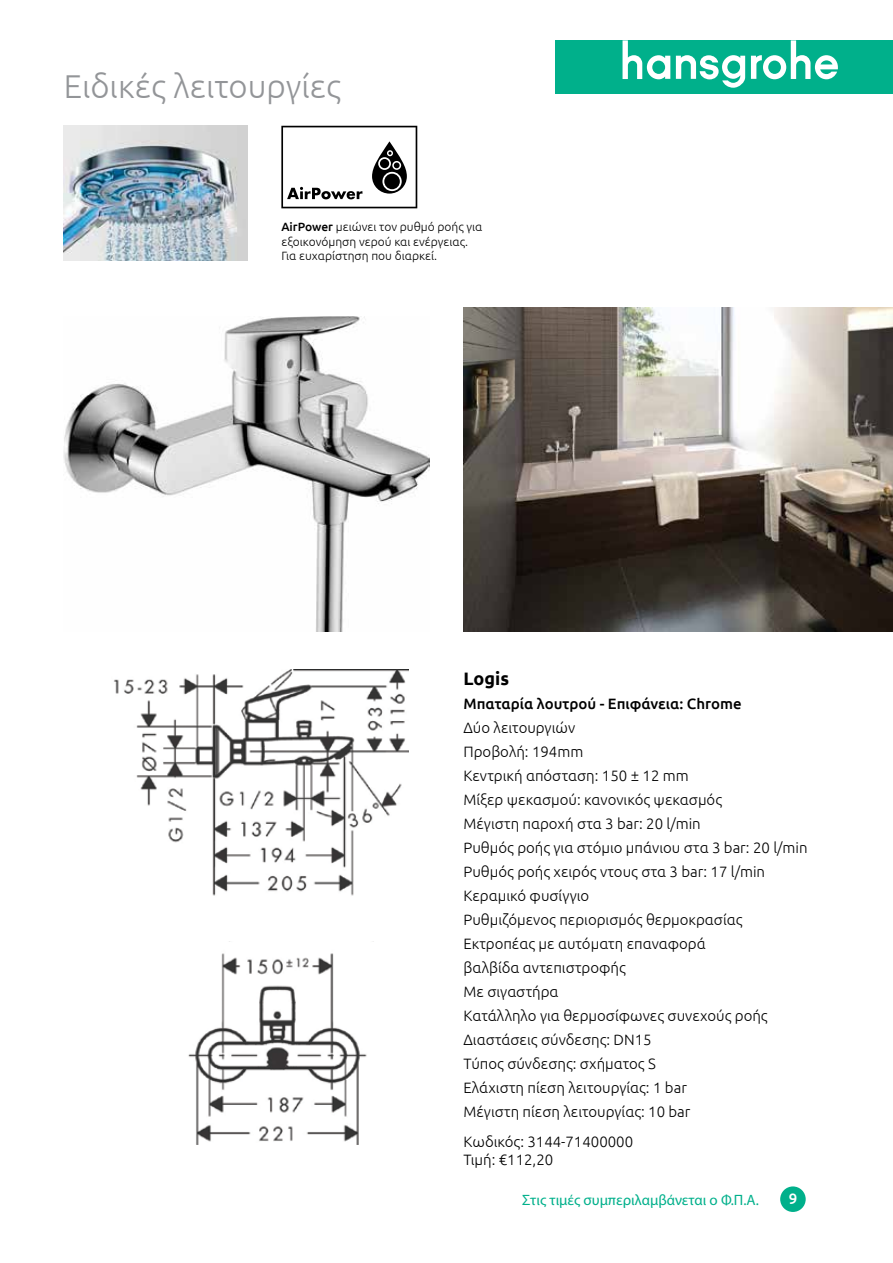
<style>
.page{position:relative;width:893px;height:1263px;background:#fff}
.page>*{position:absolute;margin:0;border:0;box-sizing:border-box;transform-origin:0 0}
.t1{font:300 33px "Ubuntu";color:#939598}
.t2{font:700 18px "Ubuntu";color:#000}
.t3{font:300 15px/24px "Ubuntu";color:#000}
.t4{font:15px "Myriad Pro";color:#00b08b}
.t5{font:500 15px "Ubuntu";color:#000}
.t6{font:500 15px "Ubuntu";color:#fff}
.t7{font:300 12px/14.4px "Ubuntu";color:#000}
.s1{font-weight:500}
</style>
<div class="page">
<div style="left:780px;top:1186px;width:26px;height:26px;background:#00b08b;border-radius:50%"></div>
<img style="left:64px;top:316px;width:365px;height:315px">
<img style="left:463px;top:308px;width:430px;height:323px">
<img style="left:114px;top:669px;width:294px;height:227px">
<img style="left:188px;top:941px;width:186px;height:204px">
<img style="left:64px;top:126px;width:183px;height:134px">
<svg style="left:281px;top:126px;width:136px;height:82px"></svg>
<div style="left:384px;top:174px;width:16px;height:15px;background:#000;border-radius:50%"></div>
<div style="left:380px;top:159px;width:9px;height:9px;background:#000;border-radius:50%"></div>
<div style="left:555px;top:40px;width:338px;height:54px;background:#00b08b"></div>
<svg style="left:622px;top:40px;width:216px;height:48px"></svg>
<h1 class="t1" style="left:64px;top:66px;width:279px">Ειδικές λειτουργίες</h1>
<p class="t7" style="left:281px;top:220px;width:202px"><span class="s1">AirPower</span> μειώνει τον ρυθμό ροής για εξοικονόμηση νερού και ενέργειας.<br>Για ευχαρίστηση που διαρκεί.</p>
<p class="t2" style="left:463px;top:667px;width:47px">Logis</p>
<p class="t5" style="left:463px;top:694px;width:280px">Mπαταρία λουτρού - Επιφάνεια: Chrome</p>
<p class="t3" style="left:463px;top:715px;width:346px">Δύο λειτουργιών<br>Προβολή: 194mm<br>Κεντρική απόσταση: 150 ± 12 mm<br>Μίξερ ψεκασμού: κανονικός ψεκασμός<br>Μέγιστη παροχή στα 3 bar: 20 l/min<br>Ρυθμός ροής για στόμιο μπάνιου στα 3 bar: 20 l/min<br>Ρυθμός ροής χειρός ντους στα 3 bar: 17 l/min<br>Κεραμικό φυσίγγιο<br>Ρυθμιζόμενος περιορισμός θερμοκρασίας<br>Εκτροπέας με αυτόματη επαναφορά<br>βαλβίδα αντεπιστροφής<br>Με σιγαστήρα<br>Κατάλληλο για θερμοσίφωνες συνεχούς ροής<br>Διαστάσεις σύνδεσης: DN15<br>Τύπος σύνδεσης: σχήματος S<br>Ελάχιστη πίεση λειτουργίας: 1 bar<br>Μέγιστη πίεση λειτουργίας: 10 bar</p>
<p class="t3" style="left:463px;top:1132px;width:171px;line-height:18px">Κωδικός: 3144-71400000<br>Τιμή: €112,20</p>
<p class="t4" style="left:522px;top:1190px;width:238px">Στις τιμές συμπεριλαμβάνεται ο Φ.Π.Α.</p>
<p class="t6" style="left:789px;top:1189px;width:10px">9</p>
</div>
